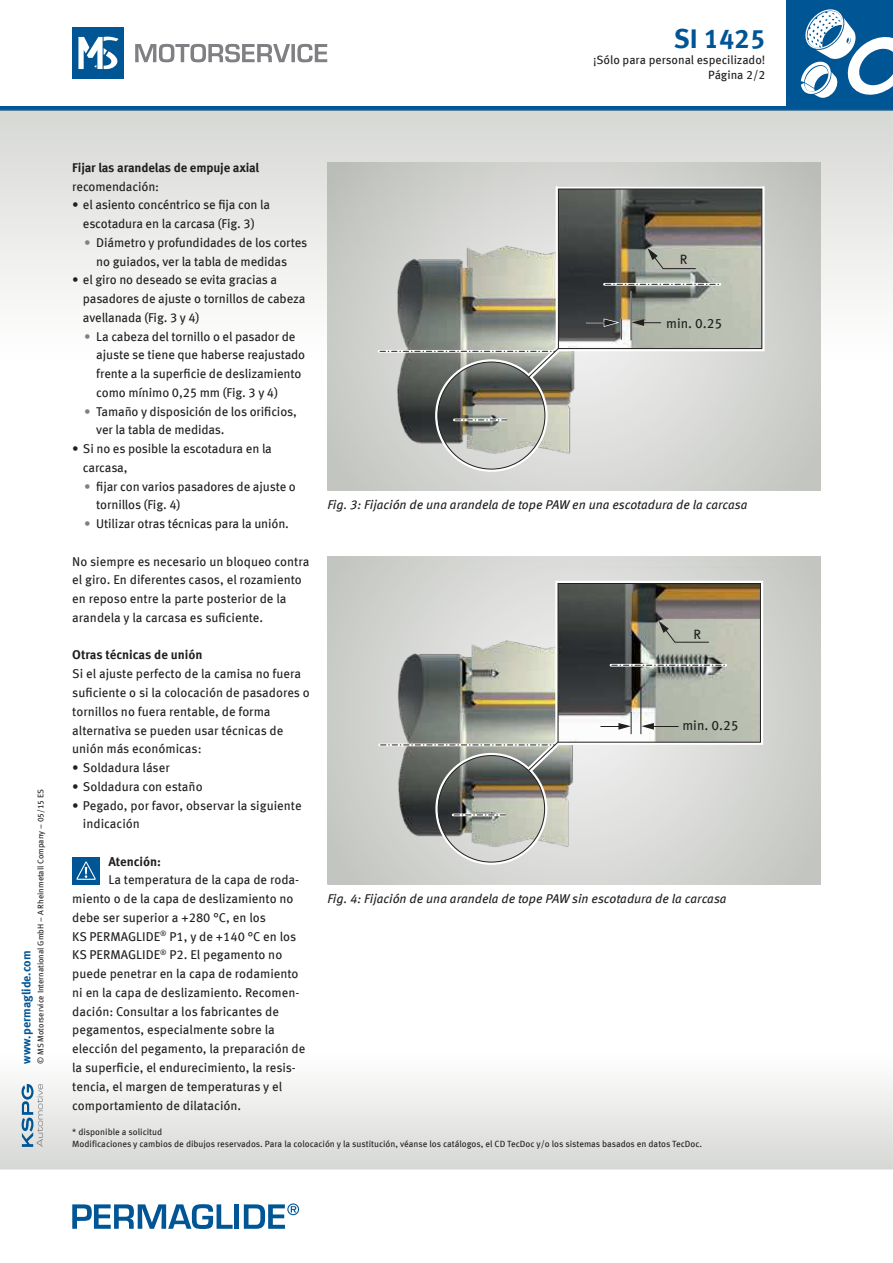
<style>
.page{position:relative;width:893px;height:1263px;background:#fff}
.page>*{position:absolute;margin:0;border:0;box-sizing:border-box;transform-origin:0 0}
.t1{font:700 27px "Meta OFC";color:#005595}
.t2{font:13.5px "Meta OFC";color:#221f1f}
.t3{font:12.75px/18.8px "Meta OFC";letter-spacing:-.01em;color:#221f1f}
.t4{font:italic 12.75px "Meta OFC";color:#221f1f}
.t5{font:700 12.75px "Meta OFC";letter-spacing:-.01em;color:#221f1f}
.t6{font:12px "Meta OFC";color:#221f1f}
.t7{font:700 12px "Meta OFC";color:#005595}
.t8{font:9px/12px "Meta OFC";color:#221f1f}
.t9{font:8.25px "Meta OFC";color:#221f1f}
.s1{color:#807f83}
</style>
<div class="page">
<svg style="left:0;top:106px;width:893px;height:5px;background:#145f97"></svg>
<svg style="left:135px;top:44px;width:192px;height:19px"></svg>
<div style="left:72px;top:28px;width:51px;height:51px;background:#005595"></div>
<svg style="left:78px;top:36px;width:41px;height:33px"></svg>
<svg style="left:22px;top:1084px;width:21px;height:63px"></svg>
<div style="left:787px;top:0;width:106px;height:106px;background:#005595"></div>
<svg style="left:801px;top:9px;width:92px;height:89px"></svg>
<svg style="left:72px;top:1204px;width:161px;height:25px"></svg>
<div style="left:234px;top:1204px;width:5px;height:25px;background:#005595"></div>
<svg style="left:244px;top:1203px;width:55px;height:26px"></svg>
<img style="left:370px;top:173px;width:408px;height:306px">
<hr style="left:379px;top:350px;width:175px;height:3px;background:#fff">
<svg style="left:380px;top:186px;width:385px;height:286px;background:#a7a8a1"></svg>
<hr style="left:380px;top:743px;width:173px;height:3px;background:#fff">
<svg style="left:381px;top:581px;width:382px;height:284px;background:#aaaba5"></svg>
<div style="left:72px;top:857px;width:28px;height:27px;background:#005595"></div>
<svg style="left:76px;top:861px;width:20px;height:19px"></svg>
<h1 class="t1" style="left:674px;top:27px;width:93px">SI 1425</h1>
<p class="t6" style="left:593px;top:55px;width:174px">¡Sólo para personal especilizado!</p>
<p class="t6" style="left:708px;top:70px;width:59px">Página 2/2</p>
<p class="t9" style="left:37px;top:1064px;width:276px;rotate:-90deg">© MS Motorservice International GmbH – A Rheinmetall Company – 05/15 ES</p>
<p class="t7" style="left:21px;top:1064px;width:115px;rotate:-90deg">www.permaglide.com</p>
<p class="t5" style="left:72px;top:162px;width:188px">Fijar las arandelas de empuje axial</p>
<p class="t3" style="left:72px;top:177px;width:88px">recomendación:</p>
<p class="t3" style="left:72px;top:196px;width:199px;text-align:center">• el asiento concéntrico se fija con la escotadura en la carcasa (Fig. 3)</p>
<p class="t3" style="left:96px;top:234px;width:213px;text-indent:-12px"><span class="s1">•</span> Diámetro y profundidades de los cortes no guiados, ver la tabla de medidas</p>
<p class="t3" style="left:83px;top:271px;width:224px;text-indent:-11px">• el giro no deseado se evita gracias a pasadores de ajuste o tornillos de cabeza avellanada (Fig. 3 y 4)</p>
<p class="t3" style="left:96px;top:328px;width:210px;text-indent:-12px"><span class="s1">•</span> La cabeza del tornillo o el pasador de ajuste se tiene que haberse reajustado frente a la superficie de deslizamiento como mínimo 0,25 mm (Fig. 3 y 4)</p>
<p class="t3" style="left:96px;top:402px;width:202px;text-indent:-12px"><span class="s1">•</span> Tamaño y disposición de los orificios, ver la tabla de medidas.</p>
<p class="t3" style="left:83px;top:440px;width:191px;text-indent:-11px">• Si no es posible la escotadura en la carcasa,</p>
<p class="t3" style="left:96px;top:477px;width:201px;text-indent:-12px"><span class="s1">•</span> fijar con varios pasadores de ajuste o tornillos (Fig. 4)</p>
<p class="t3" style="left:84px;top:514px;width:206px"><span class="s1">•</span> Utilizar otras técnicas para la unión.</p>
<p class="t3" style="left:72px;top:552px;width:239px">No siempre es necesario un bloqueo contra el giro. En diferentes casos, el rozamiento en reposo entre la parte posterior de la arandela y la carcasa es suficiente.</p>
<p class="t5" style="left:72px;top:650px;width:132px">Otras técnicas de unión</p>
<p class="t3" style="left:72px;top:664px;width:239px">Si el ajuste perfecto de la camisa no fuera suficiente o si la colocación de pasadores o tornillos no fuera rentable, de forma alternativa se pueden usar técnicas de unión más económicas:</p>
<p class="t3" style="left:72px;top:759px;width:99px">• Soldadura láser</p>
<p class="t3" style="left:72px;top:778px;width:132px">• Soldadura con estaño</p>
<p class="t3" style="left:83px;top:797px;width:220px;text-indent:-11px">• Pegado, por favor, observar la siguiente indicación</p>
<p class="t5" style="left:108px;top:856px;width:54px">Atención:</p>
<p class="t3" style="left:72px;top:871px;width:235px;text-indent:36px">La temperatura de la capa de roda&shy;miento o de la capa de deslizamiento no debe ser superior a +280 °C, en los<br>KS PERMAGLIDE<sup>®</sup> P1, y de +140 °C en los KS PERMAGLIDE<sup>®</sup> P2. El pegamento no puede penetrar en la capa de rodamiento ni en la capa de deslizamiento. Recomen&shy;dación: Consultar a los fabricantes de pegamentos, especialmente sobre la elección del pegamento, la preparación de la superficie, el endurecimiento, la resis&shy;tencia, el margen de temperaturas y el comportamiento de dilatación.</p>
<p class="t2" style="left:680px;top:254px;width:9px">R</p>
<p class="t2" style="left:666px;top:315px;width:58px">min. 0.25</p>
<p class="t4" style="left:327px;top:499px;width:422px">Fig. 3: Fijación de una arandela de tope PAW en una escotadura de la carcasa</p>
<p class="t2" style="left:694px;top:628px;width:9px">R</p>
<p class="t2" style="left:682px;top:716px;width:58px">min. 0.25</p>
<p class="t4" style="left:327px;top:893px;width:401px">Fig. 4: Fijación de una arandela de tope PAW sin escotadura de la carcasa</p>
<p class="t8" style="left:72px;top:1126px;width:631px">* disponible a solicitud<br>Modificaciones y cambios de dibujos reservados. Para la colocación y la sustitución, véanse los catálogos, el CD TecDoc y/o los sistemas basados en datos TecDoc.</p>
</div>
